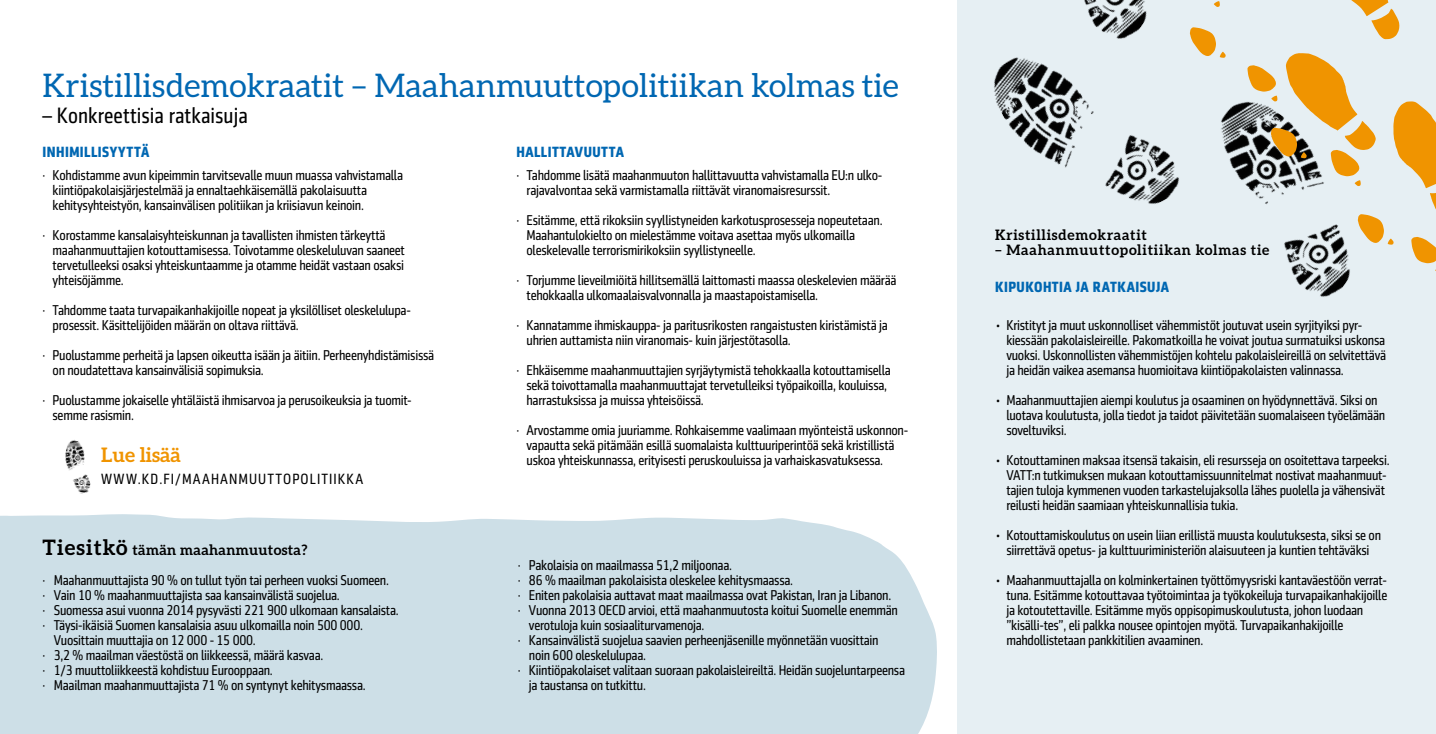
<style>
.page{position:relative;width:1436px;height:734px;background:#fff}
.page>*{position:absolute;margin:0;border:0;box-sizing:border-box;transform-origin:0 0}
.t1{font:32.5px "Aleo";color:#0067b2}
.t2{font:22.5px "Sentico Sans DT Cond";color:#000}
.t3{font:700 20px "Aleo";color:#f09400}
.t4{font:700 15px "Sentico Sans DT Cond";letter-spacing:.03em;color:#0067b2}
.t5{font:15px "Sentico Sans DT Cond";letter-spacing:.07em;color:#000}
.t6{font:14.38px/15px "Sentico Sans DT Cond";letter-spacing:-.02em;color:#000}
.t7{font:700 14.38px "Aleo";letter-spacing:.05em;color:#000}
.t8{font:700 14.38px "Aleo";letter-spacing:.02em;color:#000}
.s1{font-size:21.25px}
.s2{font-weight:700}
</style>
<div class="page">
<div style="left:0;top:514px;width:937px;height:219px;background:#cddfe7"></div>
<div style="left:957px;top:0;width:478px;height:733px;background:#e6eff3"></div>
<svg style="left:1351px;top:0;width:47px;height:39px"></svg>
<img style="left:1221px;top:102px;width:129px;height:195px">
<img style="left:994px;top:57px;width:186px;height:147px">
<img style="left:1040px;top:0;width:123px;height:58px">
<svg style="left:1189px;top:27px;width:36px;height:31px"></svg>
<svg style="left:1213px;top:1px;width:6px;height:6px"></svg>
<svg style="left:1247px;top:53px;width:188px;height:220px"></svg>
<img style="left:65px;top:440px;width:26px;height:54px">
<h1 class="t1" style="left:43px;top:67px;width:857px">Kristillisdemokraatit – Maahanmuuttopolitiikan kolmas tie</h1>
<h2 class="t2" style="left:43px;top:103px;width:207px">– Konkreettisia ratkaisuja</h2>
<p class="t4" style="left:43px;top:143px;width:108px">INHIMILLISYYTTÄ</p>
<p class="t6" style="left:53px;top:168px;width:352px;text-indent:-10px">· Kohdistamme avun kipeimmin tarvitsevalle muun muassa vahvistamalla kiintiöpakolaisjärjestelmää ja ennaltaehkäisemällä pakolaisuutta kehitysyhteistyön, kansainvälisen politiikan ja kriisiavun keinoin.</p>
<p class="t6" style="left:53px;top:228px;width:354px;text-indent:-10px">· Korostamme kansalaisyhteiskunnan ja tavallisten ihmisten tärkeyttä maahanmuuttajien kotouttamisessa. Toivotamme oleskeluluvan saaneet tervetulleeksi osaksi yhteiskuntaamme ja otamme heidät vastaan osaksi yhteisöjämme.</p>
<p class="t6" style="left:53px;top:303px;width:360px;text-indent:-10px">· Tahdomme taata turvapaikanhakijoille nopeat ja yksilölliset oleskelulupa&shy;prosessit. Käsittelijöiden määrän on oltava riittävä.</p>
<p class="t6" style="left:53px;top:348px;width:383px;text-indent:-10px">· Puolustamme perheitä ja lapsen oikeutta isään ja äitiin. Perheenyhdistämisissä on noudatettava kansainvälisiä sopimuksia.</p>
<p class="t6" style="left:53px;top:393px;width:360px;text-indent:-10px">· Puolustamme jokaiselle yhtäläistä ihmisarvoa ja perusoikeuksia ja tuomit&shy;semme rasismin.</p>
<h3 class="t3" style="left:101px;top:443px;width:81px">Lue lisää</h3>
<p class="t5" style="left:101px;top:470px;width:264px">WWW.KD.FI/MAAHANMUUTTOPOLITIIKKA</p>
<p class="t8" style="left:43px;top:542px;width:266px"><span class="s1">Tiesitkö</span> tämän maahanmuutosta?</p>
<p class="t6" style="left:43px;top:573px;width:348px">· Maahanmuuttajista 90 % on tullut työn tai perheen vuoksi Suomeen.</p>
<p class="t6" style="left:43px;top:588px;width:299px">· Vain 10 % maahanmuuttajista saa kansainvälistä suojelua.</p>
<p class="t6" style="left:43px;top:603px;width:357px">· Suomessa asui vuonna 2014 pysyvästi 221 900 ulkomaan kansalaista.</p>
<p class="t6" style="left:43px;top:618px;width:322px">· Täysi-ikäisiä Suomen kansalaisia asuu ulkomailla noin 500 000.</p>
<p class="t6" style="left:54px;top:633px;width:203px">Vuosittain muuttajia on 12 000 - 15 000.</p>
<p class="t6" style="left:43px;top:648px;width:282px">· 3,2 % maailman väestöstä on liikkeessä, määrä kasvaa.</p>
<p class="t6" style="left:43px;top:663px;width:232px">· 1/3 muuttoliikkeestä kohdistuu Eurooppaan.</p>
<p class="t6" style="left:43px;top:678px;width:324px">· Maailman maahanmuuttajista 71 % on syntynyt kehitysmaassa.</p>
<p class="t4" style="left:516px;top:143px;width:109px">HALLITTAVUUTTA</p>
<p class="t6" style="left:526px;top:168px;width:357px;text-indent:-10px">· Tahdomme lisätä maahanmuuton hallittavuutta vahvistamalla EU:n ulko&shy;rajavalvontaa sekä varmistamalla riittävät viranomaisresurssit.</p>
<p class="t6" style="left:526px;top:213px;width:357px;text-indent:-10px">· Esitämme, että rikoksiin syyllistyneiden karkotusprosesseja nopeutetaan.<br>Maahantulokielto on mielestämme voitava asettaa myös ulkomailla oleskelevalle terrorismirikoksiin syyllistyneelle.</p>
<p class="t6" style="left:526px;top:273px;width:371px;text-indent:-10px">· Torjumme lieveilmiöitä hillitsemällä laittomasti maassa oleskelevien määrää tehokkaalla ulkomaalaisvalvonnalla ja maastapoistamisella.</p>
<p class="t6" style="left:526px;top:318px;width:363px;text-indent:-10px">· Kannatamme ihmiskauppa- ja paritusrikosten rangaistusten kiristämistä ja uhrien auttamista niin viranomais- kuin järjestötasolla.</p>
<p class="t6" style="left:526px;top:363px;width:366px;text-indent:-10px">· Ehkäisemme maahanmuuttajien syrjäytymistä tehokkaalla kotouttamisella sekä toivottamalla maahanmuuttajat tervetulleiksi työpaikoilla, kouluissa, harrastuksissa ja muissa yhteisöissä.</p>
<p class="t6" style="left:526px;top:423px;width:383px;text-indent:-10px">· Arvostamme omia juuriamme. Rohkaisemme vaalimaan myönteistä uskonnon&shy;vapautta sekä pitämään esillä suomalaista kulttuuriperintöä sekä kristillistä uskoa yhteiskunnassa, erityisesti peruskouluissa ja varhaiskasvatuksessa.</p>
<p class="t6" style="left:517px;top:558px;width:216px">· Pakolaisia on maailmassa 51,2 miljoonaa.</p>
<p class="t6" style="left:517px;top:573px;width:277px">· 86 % maailman pakolaisista oleskelee kehitysmaassa.</p>
<p class="t6" style="left:517px;top:588px;width:375px">· Eniten pakolaisia auttavat maat maailmassa ovat Pakistan, Iran ja Libanon.</p>
<p class="t6" style="left:517px;top:603px;width:382px">· Vuonna 2013 OECD arvioi, että maahanmuutosta koitui Suomelle enemmän</p>
<p class="t6" style="left:529px;top:618px;width:177px">verotuloja kuin sosiaaliturvamenoja.</p>
<p class="t6" style="left:517px;top:633px;width:362px">· Kansainvälistä suojelua saavien perheenjäsenille myönnetään vuosittain</p>
<p class="t6" style="left:529px;top:648px;width:119px">noin 600 oleskelulupaa.</p>
<p class="t6" style="left:517px;top:663px;width:389px">· Kiintiöpakolaiset valitaan suoraan pakolaisleireiltä. Heidän suojeluntarpeensa</p>
<p class="t6" style="left:529px;top:678px;width:118px">ja taustansa on tutkittu.</p>
<p class="t7" style="left:995px;top:226px;width:153px">Kristillisdemokraatit</p>
<p class="t7" style="left:995px;top:241px;width:276px">– Maahanmuuttopolitiikan kolmas tie</p>
<p class="t4" style="left:994px;top:278px;width:175px">KIPUKOHTIA JA RATKAISUJA</p>
<p class="t6" style="left:1006px;top:318px;width:381px;text-indent:-10px"><span class="s2">·</span> Kristityt ja muut uskonnolliset vähemmistöt joutuvat usein syrjityiksi pyr&shy;kiessään pakolaisleireille. Pakomatkoilla he voivat joutua surmatuiksi uskonsa vuoksi. Uskonnollisten vähemmistöjen kohtelu pakolaisleireillä on selvitettävä ja heidän vaikea asemansa huomioitava kiintiöpakolaisten valinnassa.</p>
<p class="t6" style="left:1006px;top:393px;width:380px;text-indent:-10px"><span class="s2">·</span> Maahanmuuttajien aiempi koulutus ja osaaminen on hyödynnettävä. Siksi on luotava koulutusta, jolla tiedot ja taidot päivitetään suomalaiseen työelämään soveltuviksi.</p>
<p class="t6" style="left:1006px;top:453px;width:385px;text-indent:-10px"><span class="s2">·</span> Kotouttaminen maksaa itsensä takaisin, eli resursseja on osoitettava tarpeeksi.<br>VATT:n tutkimuksen mukaan kotouttamissuunnitelmat nostivat maahanmuut&shy;tajien tuloja kymmenen vuoden tarkastelujaksolla lähes puolella ja vähensivät reilusti heidän saamiaan yhteiskunnallisia tukia.</p>
<p class="t6" style="left:996px;top:528px;width:386px;text-align:center"><span class="s2">·</span> Kotouttamiskoulutus on usein liian erillistä muusta koulutuksesta, siksi se on siirrettävä opetus- ja kulttuuriministeriön alaisuuteen ja kuntien tehtäväksi</p>
<p class="t6" style="left:1006px;top:573px;width:382px;text-indent:-10px"><span class="s2">·</span> Maahanmuuttajalla on kolminkertainen työttömyysriski kantaväestöön verrat&shy;tuna. Esitämme kotouttavaa työtoimintaa ja työkokeiluja turvapaikanhakijoille ja kotoutettaville. Esitämme myös oppisopimuskoulutusta, johon luodaan ”kisälli-tes”, eli palkka nousee opintojen myötä. Turvapaikanhakijoille mahdollistetaan pankkitilien avaaminen.</p>
</div>
